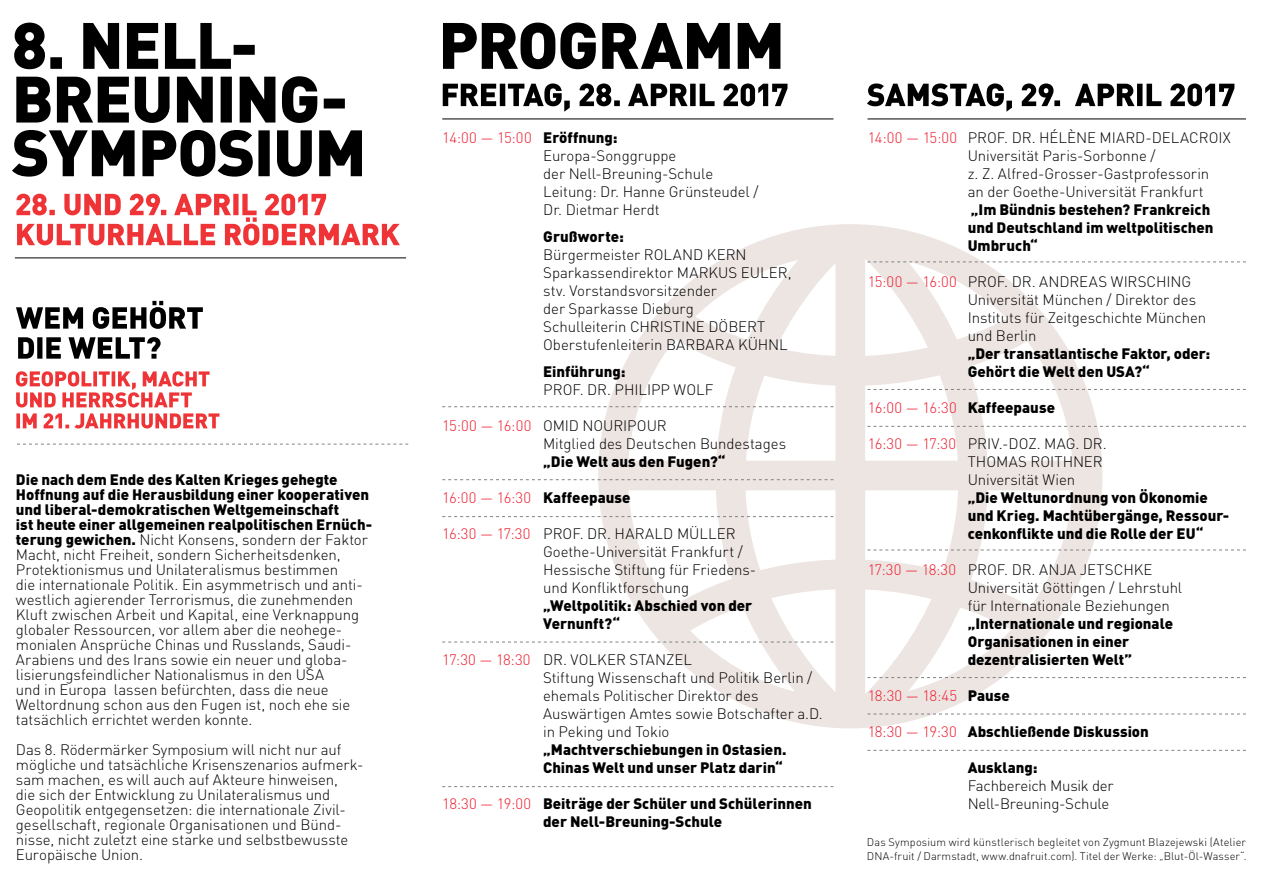
<style>
.page{position:relative;width:1263px;height:893px;background:#fff}
.page>*{position:absolute;margin:0;border:0;box-sizing:border-box;transform-origin:0 0}
.t1{font:300 15px/15px "DIN";letter-spacing:-.005em;color:#000}
.t2{font:900 15px/18px "DIN";color:#000}
.t3{font:300 15px "DIN";letter-spacing:-.015em;color:#ed1c2e}
.t4{font:300 10.95px/13.5px "DIN";letter-spacing:.01em;color:#000}
.s1{font-weight:900}
</style>
<div class="page">
<div style="left:598px;top:224px;width:504px;height:504px;border:30px solid #ede5e2;border-radius:50%"></div>
<div style="left:613px;top:461px;width:475px;height:29px;background:#ede5e2"></div>
<svg style="left:643px;top:290px;width:419px;height:111px"></svg>
<svg style="left:641px;top:549px;width:419px;height:106px"></svg>
<svg style="left:703px;top:224px;width:136px;height:504px"></svg>
<svg style="left:839px;top:224px;width:161px;height:505px"></svg>
<svg style="left:12px;top:130px;width:350px;height:47px"></svg>
<svg style="left:16px;top:76px;width:329px;height:47px"></svg>
<svg style="left:14px;top:23px;width:241px;height:46px"></svg>
<svg style="left:16px;top:413px;width:203px;height:15px"></svg>
<svg style="left:16px;top:371px;width:194px;height:36px"></svg>
<svg style="left:16px;top:194px;width:384px;height:51px"></svg>
<svg style="left:443px;top:23px;width:337px;height:46px"></svg>
<svg style="left:18px;top:337px;width:143px;height:22px"></svg>
<svg style="left:16px;top:301px;width:187px;height:28px"></svg>
<svg style="left:443px;top:83px;width:344px;height:29px"></svg>
<svg style="left:867px;top:83px;width:367px;height:29px"></svg>
<svg style="left:442px;top:406px;width:391px;height:1px"></svg>
<svg style="left:442px;top:479px;width:391px;height:1px"></svg>
<svg style="left:442px;top:516px;width:391px;height:1px"></svg>
<svg style="left:442px;top:642px;width:391px;height:1px"></svg>
<svg style="left:442px;top:786px;width:391px;height:1px"></svg>
<svg style="left:867px;top:261px;width:379px;height:1px"></svg>
<svg style="left:867px;top:389px;width:379px;height:1px"></svg>
<svg style="left:867px;top:426px;width:379px;height:1px"></svg>
<svg style="left:867px;top:550px;width:379px;height:1px"></svg>
<svg style="left:867px;top:677px;width:379px;height:1px"></svg>
<svg style="left:867px;top:714px;width:379px;height:1px"></svg>
<svg style="left:867px;top:750px;width:379px;height:1px"></svg>
<hr style="left:442px;top:119px;width:391px;height:1px;background:#000">
<hr style="left:867px;top:119px;width:379px;height:1px;background:#000">
<hr style="left:15px;top:257px;width:391px;height:1px;background:#000">
<svg style="left:17px;top:444px;width:391px;height:1px"></svg>
<p class="t1" style="left:16px;top:471px;width:358px"><span class="s1">Die nach dem Ende des Kalten Krieges gehegte Hoffnung auf die Herausbildung einer kooperativen und liberal-demokratischen Weltgemeinschaft<br>ist heute einer allgemeinen realpolitischen Ernüch&shy;terung gewichen.</span> Nicht Konsens, sondern der Faktor Macht, nicht Freiheit, sondern Sicherheitsdenken, Protektionismus und Unilateralismus bestimmen<br>die internationale Politik. Ein asymmetrisch und anti&shy;westlich agierender Terrorismus, die zunehmenden Kluft zwischen Arbeit und Kapital, eine Verknappung globaler Ressourcen, vor allem aber die neohege&shy;monialen Ansprüche Chinas und Russlands, Saudi-Arabiens und des Irans sowie ein neuer und globa&shy;lisierungsfeindlicher Nationalismus in den USA<br>und in Europa lassen befürchten, dass die neue Weltordnung schon aus den Fugen ist, noch ehe sie tatsächlich errichtet werden konnte.</p>
<p class="t1" style="left:16px;top:741px;width:349px">Das 8. Rödermärker Symposium will nicht nur auf mögliche und tatsächliche Krisenszenarios aufmerk&shy;sam machen, es will auch auf Akteure hinweisen,<br>die sich der Entwicklung zu Unilateralismus und Geopolitik entgegensetzen: die internationale Zivil&shy;gesellschaft, regionale Organisationen und Bünd&shy;nisse, nicht zuletzt eine starke und selbstbewusste Europäische Union.</p>
<p class="t3" style="left:442px;top:128px;width:91px">14:00 — 15:00</p>
<p class="t3" style="left:442px;top:416px;width:91px">15:00 — 16:00</p>
<p class="t3" style="left:442px;top:488px;width:90px">16:00 — 16:30</p>
<p class="t3" style="left:442px;top:524px;width:90px">16:30 — 17:30</p>
<p class="t3" style="left:442px;top:650px;width:90px">17:30 — 18:30</p>
<p class="t3" style="left:442px;top:794px;width:91px">18:30 — 19:00</p>
<p class="t2" style="left:543px;top:128px;width:76px">Eröffnung:</p>
<p class="t1" style="left:543px;top:147px;width:217px;line-height:18px">Europa-Songgruppe<br>der Nell-Breuning-Schule<br>Leitung: Dr. Hanne Grünsteudel /<br>Dr. Dietmar Herdt</p>
<p class="t2" style="left:543px;top:227px;width:82px">Grußworte:</p>
<p class="t1" style="left:543px;top:247px;width:121px">Bürgermeister Roland</p>
<p class="t1" style="left:707px;top:247px;width:20px">Kern</p>
<p class="t1" style="left:543px;top:265px;width:157px">Sparkassendirektor Markus</p>
<p class="t1" style="left:741px;top:265px;width:19px">Euler</p>
<p class="t1" style="left:788px;top:265px;width:5px">,</p>
<p class="t1" style="left:543px;top:282px;width:175px;line-height:18px">stv. Vorstandsvorsitzender der Sparkasse Dieburg<br>Schulleiterin Christine</p>
<p class="t1" style="left:708px;top:319px;width:30px">Döbert</p>
<p class="t1" style="left:543px;top:337px;width:144px">Oberstufenleiterin Barbara</p>
<p class="t1" style="left:738px;top:337px;width:31px">Kühnl</p>
<p class="t2" style="left:543px;top:362px;width:84px">Einführung:</p>
<p class="t1" style="left:543px;top:382px;width:90px">Prof. Dr. Philipp</p>
<p class="t1" style="left:674px;top:382px;width:23px">Wolf</p>
<p class="t1" style="left:543px;top:418px;width:19px">Omid</p>
<p class="t1" style="left:543px;top:417px;width:244px;line-height:18px;text-indent:39px">Nouripour<br>Mitglied des Deutschen Bundestages</p>
<p class="t2" style="left:543px;top:452px;width:184px">„Die Welt aus den Fugen?“</p>
<p class="t2" style="left:543px;top:488px;width:89px">Kaffeepause</p>
<p class="t1" style="left:543px;top:526px;width:93px">Prof. Dr. Harald</p>
<p class="t1" style="left:543px;top:525px;width:214px;line-height:18px;text-indent:134px">Müller<br>Goethe-Universität Frankfurt /<br>Hessische Stiftung für Friedens&shy;und Konfliktforschung</p>
<p class="t2" style="left:543px;top:596px;width:211px">„Weltpolitik: Abschied von der<br>Vernunft?“</p>
<p class="t1" style="left:543px;top:652px;width:46px">Dr. Volker</p>
<p class="t1" style="left:543px;top:651px;width:281px;line-height:18px;text-indent:86px">Stanzel<br>Stiftung Wissenschaft und Politik Berlin / ehemals Politischer Direktor des<br>Auswärtigen Amtes sowie Botschafter a.D. in Peking und Tokio</p>
<p class="t2" style="left:543px;top:740px;width:245px">„Machtverschiebungen in Ostasien.<br>Chinas Welt und unser Platz darin“</p>
<p class="t2" style="left:543px;top:794px;width:270px">Beiträge der Schüler und Schülerinnen der Nell-Breuning-Schule</p>
<p class="t1" style="left:968px;top:130px;width:153px">Prof. Dr. Hélène Miard</p>
<p class="t1" style="left:1145px;top:130px;width:26px">-Delacroi</p>
<p class="t1" style="left:1223px;top:130px;width:9px">x</p>
<p class="t1" style="left:968px;top:146px;width:243px;line-height:18px">Universität Paris-Sorbonne /<br>z. Z. Alfred-Grosser-Gastprofessorin an der Goethe-Universität Frankfurt</p>
<p class="t2" style="left:968px;top:200px;width:247px">„Im Bündnis bestehen? Frankreich und Deutschland im weltpolitischen<br>Umbruch“</p>
<p class="t1" style="left:968px;top:274px;width:92px">Prof. Dr. Andreas</p>
<p class="t3" style="left:868px;top:128px;width:91px">14:00 — 15:00</p>
<p class="t3" style="left:868px;top:272px;width:91px">15:00 — 16:00</p>
<p class="t1" style="left:968px;top:272px;width:240px;line-height:18px;text-indent:143px">Wirsching<br>Universität München / Direktor des<br>Instituts für Zeitgeschichte München und Berlin</p>
<p class="t2" style="left:968px;top:344px;width:244px">„Der transatlantische Faktor, oder:<br>Gehört die Welt den USA?“</p>
<p class="t2" style="left:968px;top:398px;width:89px">Kaffeepause</p>
<p class="t1" style="left:968px;top:434px;width:141px;line-height:18px">Priv.-Doz. Mag. Dr.<br>Thomas</p>
<p class="t3" style="left:868px;top:398px;width:90px">16:00 — 16:30</p>
<p class="t3" style="left:868px;top:434px;width:90px">16:30 — 17:30</p>
<p class="t1" style="left:968px;top:452px;width:109px;line-height:18px;text-indent:63px">Roithner<br>Universität Wien</p>
<p class="t2" style="left:968px;top:488px;width:263px">„Die Weltunordnung von Ökonomie und Krieg. Machtübergänge, Ressour&shy;cenkonflikte und die Rolle der EU“</p>
<p class="t1" style="left:968px;top:560px;width:216px;line-height:18px">Prof. Dr. Anja Jetschke<br>Universität Göttingen / Lehrstuhl für Internationale Beziehungen</p>
<p class="t2" style="left:968px;top:614px;width:207px">„Internationale und regionale<br>Organisationen in einer dezentralisierten Welt”</p>
<p class="t2" style="left:968px;top:686px;width:44px">Pause</p>
<p class="t2" style="left:968px;top:722px;width:183px">Abschließende Diskussion</p>
<p class="t2" style="left:968px;top:758px;width:71px">Ausklang:</p>
<p class="t1" style="left:968px;top:776px;width:147px;line-height:18px">Fachbereich Musik der<br>Nell-Breuning-Schule</p>
<p class="t4" style="left:867px;top:836px;width:381px">Das Symposium wird künstlerisch begleitet von Zygmunt Blazejewski (Atelier<br>DNA-fruit / Darmstadt, www.dnafruit.com). Titel der Werke: „Blut-Ö l-Wasser“.</p>
<p class="t3" style="left:868px;top:560px;width:90px">17:30 — 18:30</p>
<p class="t3" style="left:868px;top:686px;width:91px">18:30 — 18:45</p>
<p class="t3" style="left:868px;top:722px;width:90px">18:30 — 19:30</p>
</div>
